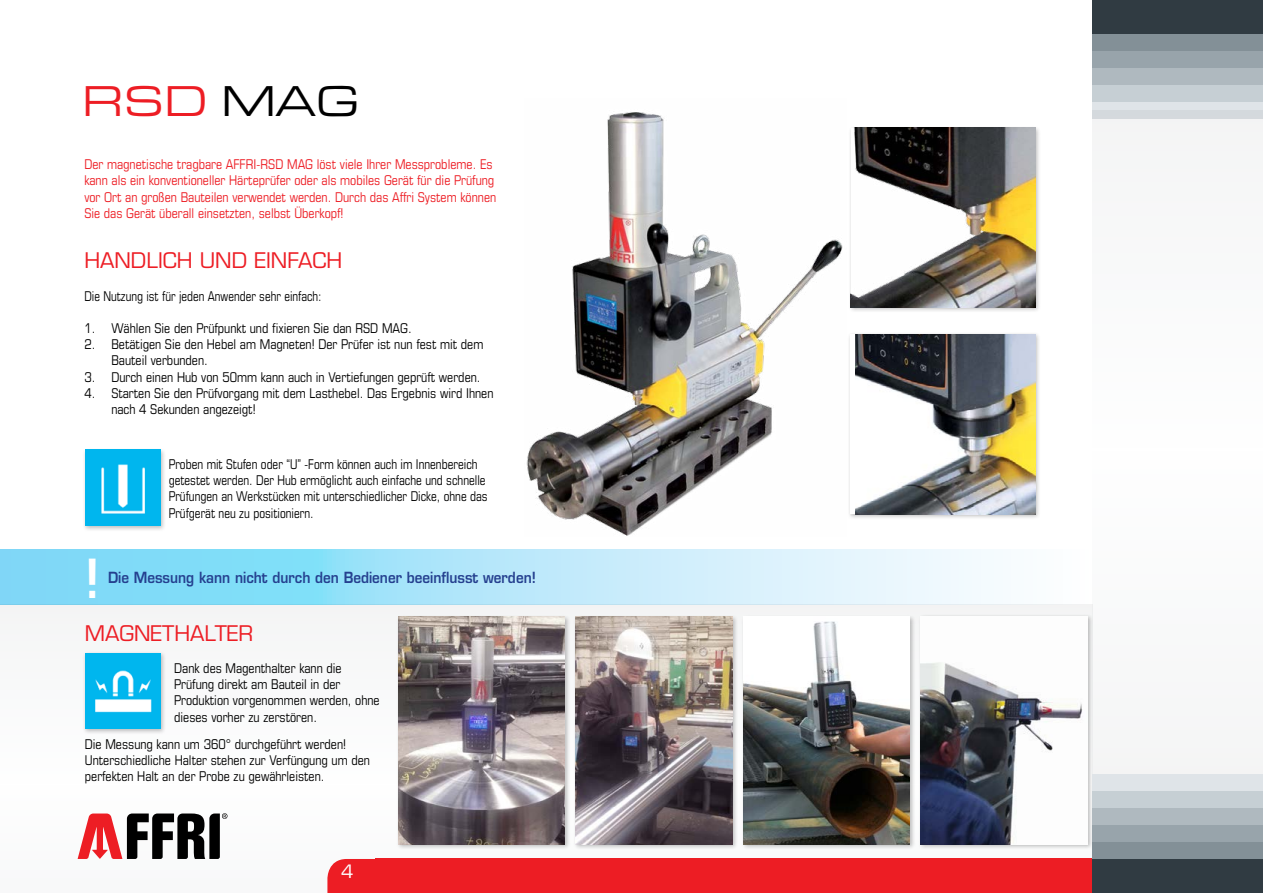
<style>
.page{position:relative;width:1263px;height:893px;background:#fff}
.page>*{position:absolute;margin:0;border:0;box-sizing:border-box;transform-origin:0 0}
.t1{font:600 52.5px "Eurostile";color:#fff;scale:.89 1}
.t2{font:44.85px "Eurostile Extended Roman DTC";color:#ed1d24}
.t3{font:21px "Eurostile";color:#ed1d24}
.t4{font:18px "Eurostile";color:#fff}
.t5{font:600 15px "Eurostile";color:#25408f;scale:.9 1}
.t6{font:condensed 13.5px/16.2px "Eurostile";color:#000}
.t7{font:condensed 13.5px/16.2px "Eurostile";color:#ed1d24}
.t8{font:condensed 13.5px/16.2px "Eurostile";color:#000;scale:.92 1}
.t9{font:condensed 13.5px "Eurostile";color:#000;scale:.91 1}
.s1{color:#000}
</style>
<div class="page">
<svg style="left:0;top:550px;width:1093px;height:55px;background:#b8e9fa"></svg>
<div style="left:0;top:605px;width:1093px;height:288px;background:#fafafb"></div>
<div style="left:741px;top:614px;width:174px;height:236px;background:#000;opacity:.25"></div>
<img style="left:743px;top:617px;width:167px;height:227px">
<div style="left:396px;top:614px;width:174px;height:236px;background:#000;opacity:.25"></div>
<img style="left:399px;top:617px;width:166px;height:227px">
<div style="left:573px;top:614px;width:165px;height:236px;background:#000;opacity:.25"></div>
<img style="left:576px;top:617px;width:157px;height:227px">
<div style="left:918px;top:614px;width:175px;height:236px;background:#000;opacity:.25"></div>
<img style="left:920px;top:616px;width:167px;height:229px">
<div style="left:848px;top:126px;width:193px;height:187px;background:#000;opacity:.25"></div>
<img style="left:851px;top:128px;width:184px;height:179px">
<div style="left:848px;top:332px;width:193px;height:188px;background:#000;opacity:.25"></div>
<div style="left:850px;top:334px;width:185px;height:180px;background:#fff"></div>
<img style="left:856px;top:334px;width:179px;height:180px">
<img style="left:526px;top:112px;width:317px;height:424px">
<div style="left:83px;top:448px;width:84px;height:84px;background:#000;opacity:.25"></div>
<img style="left:85px;top:450px;width:76px;height:76px">
<div style="left:83px;top:651px;width:84px;height:84px;background:#000;opacity:.25"></div>
<img style="left:85px;top:653px;width:76px;height:76px">
<svg style="left:78px;top:813px;width:149px;height:46px"></svg>
<div style="left:327px;top:859px;width:766px;height:34px;background:#ed1d24"></div>
<div style="left:1093px;top:93px;width:170px;height:26px;background:#dfe4e8"></div>
<div style="left:1093px;top:76px;width:170px;height:26px;background:#c6cfd4"></div>
<div style="left:1093px;top:59px;width:170px;height:26px;background:#afb9bf"></div>
<div style="left:1093px;top:42px;width:170px;height:26px;background:#98a4ab"></div>
<div style="left:1093px;top:25px;width:170px;height:26px;background:#839097"></div>
<div style="left:1093px;top:0;width:170px;height:34px;background:#303b42"></div>
<div style="left:1093px;top:110px;width:170px;height:671px;background:#f9f9fa"></div>
<div style="left:1093px;top:774px;width:170px;height:25px;background:#dfe4e8"></div>
<div style="left:1093px;top:791px;width:170px;height:25px;background:#c6cfd4"></div>
<div style="left:1093px;top:808px;width:170px;height:25px;background:#afb9bf"></div>
<div style="left:1093px;top:825px;width:170px;height:25px;background:#98a4ab"></div>
<div style="left:1093px;top:842px;width:170px;height:25px;background:#839097"></div>
<div style="left:1093px;top:859px;width:170px;height:34px;background:#303b42"></div>
<h2 class="t2" style="left:82px;top:78px;width:279px">RSD <span class="s1">MAG</span></h2>
<p class="t7" style="left:84px;top:156px;width:413px">Der magnetische tragbare AFFRI-RSD MAG löst viele Ihrer Messprobleme. Es kann als ein konventioneller Härteprüfer oder als mobiles Gerät für die Prüfung vor Ort an großen Bauteilen verwendet werden. Durch das Affri System können Sie das Gerät überall einsetzten, selbst Überkopf!</p>
<h3 class="t3" style="left:84px;top:248px;width:259px">HANDLICH UND EINFACH</h3>
<p class="t9" style="left:84px;top:288px;width:262px">Die Nutzung ist für jeden Anwender sehr einfach:</p>
<p class="t6" style="left:84px;top:320px;width:329px">1. Wählen Sie den Prüfpunkt und fixieren Sie dan RSD MAG.</p>
<p class="t6" style="left:111px;top:336px;width:374px;text-indent:-27px">2. Betätigen Sie den Hebel am Magneten! Der Prüfer ist nun fest mit dem<br>Bauteil verbunden.</p>
<p class="t6" style="left:84px;top:368px;width:398px">3. Durch einen Hub von 50mm kann auch in Vertiefungen geprüft werden.</p>
<p class="t6" style="left:111px;top:385px;width:384px;text-indent:-27px">4. Starten Sie den Prüfvorgang mit dem Lasthebel. Das Ergebnis wird Ihnen nach 4 Sekunden angezeigt!</p>
<p class="t8" style="left:169px;top:456px;width:348px">Proben mit Stufen oder “U” -Form können auch im Innenbereich getestet werden. Der Hub ermöglicht auch einfache und schnelle Prüfungen an Werkstücken mit unterschiedlicher Dicke, ohne das Prüfgerät neu zu positioniern.</p>
<h1 class="t1" style="left:85px;top:546px;width:18px">!</h1>
<p class="t5" style="left:108px;top:568px;width:477px">Die Messung kann nicht durch den Bediener beeinflusst werden!</p>
<h3 class="t3" style="left:85px;top:620px;width:170px">MAGNETHALTER</h3>
<p class="t6" style="left:174px;top:660px;width:207px">Dank des Magenthalter kann die<br>Prüfung direkt am Bauteil in der<br>Produktion vorgenommen werden, ohne dieses vorher zu zerstören.</p>
<p class="t6" style="left:85px;top:735px;width:287px">Die Messung kann um 360° durchgeführt werden!<br>Unterschiedliche Halter stehen zur Verfüngung um den perfekten Halt an der Probe zu gewährleisten.</p>
<h3 class="t4" style="left:341px;top:860px;width:14px">4</h3>
</div>
